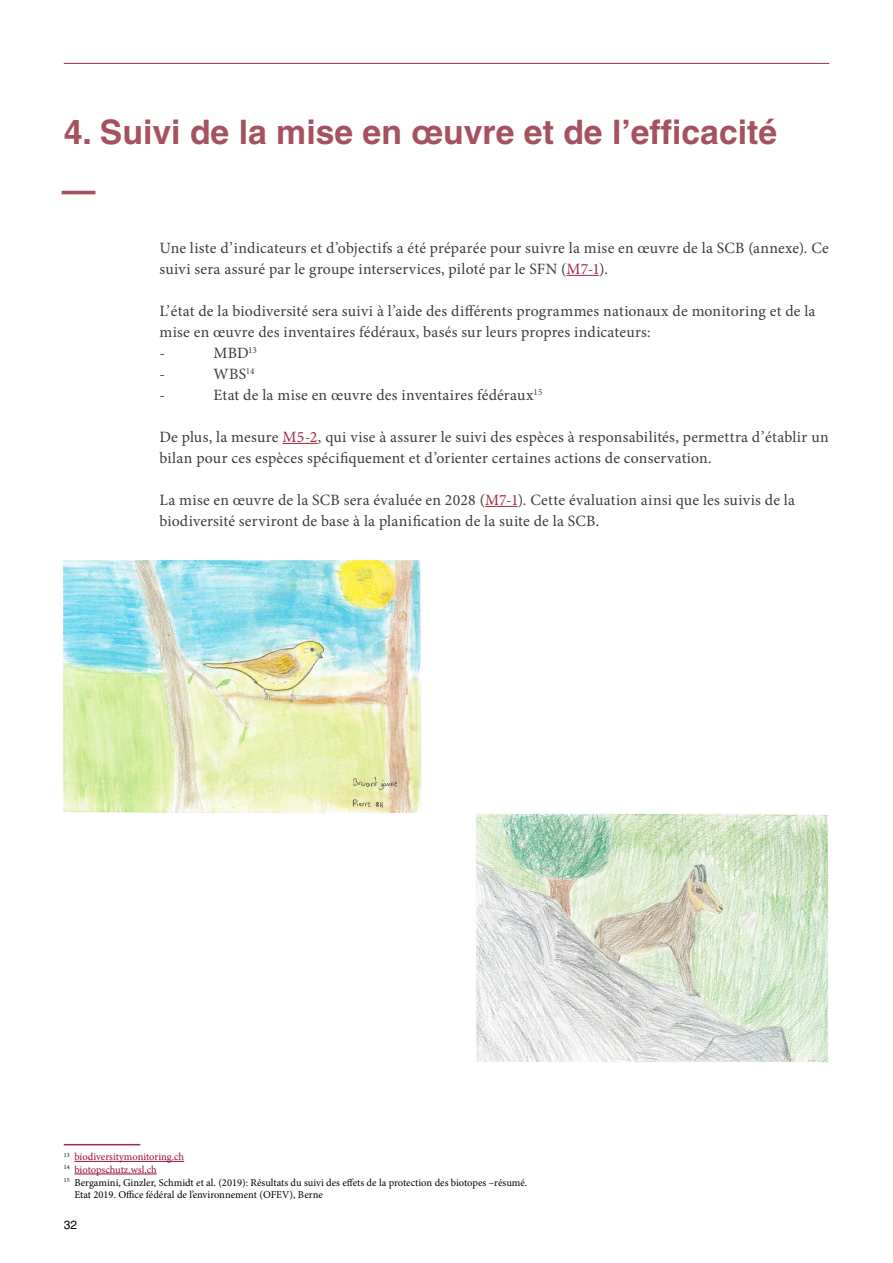
<style>
.page{position:relative;width:893px;height:1263px;background:#fff}
.page>*{position:absolute;margin:0;border:0;box-sizing:border-box;transform-origin:0 0}
.t1{font:700 33.75px/58.5px "Helvetica LT Pro";color:#a5515f}
.t2{font:15.75px/21px "Minion Pro";letter-spacing:.015em;color:#3c3c3b}
.t3{font:12px "Helvetica LT Pro";color:#000}
.t4{font:10.5px "Minion Pro";color:#000}
.t5{font:10.5px "Minion Pro";letter-spacing:-.005em;color:#970d34}
.s1{color:#a02941}
</style>
<div class="page">
<hr style="left:64px;top:63px;width:765px;height:1px;background:#9e2943">
<hr style="left:64px;top:1144px;width:76px;height:1px;background:#9e2943">
<hr style="left:74px;top:1161px;width:110px;height:1px;background:#970d34">
<hr style="left:74px;top:1174px;width:83px;height:1px;background:#970d34">
<hr style="left:567px;top:275px;width:32px;height:1px;background:#a02941">
<hr style="left:282px;top:443px;width:36px;height:1px;background:#a02941">
<hr style="left:485px;top:506px;width:33px;height:1px;background:#a02941">
<img style="left:63px;top:560px;width:359px;height:253px">
<img style="left:476px;top:813px;width:352px;height:249px">
<h1 class="t1" style="left:62px;top:103px;width:717px">4. Suivi de la mise en œuvre et de l’efficacité —</h1>
<p class="t2" style="left:159px;top:237px;width:671px">Une liste d’indicateurs et d’objectifs a été préparée pour suivre la mise en œuvre de la SCB (annexe). Ce suivi sera assuré par le groupe interservices, piloté par le SFN (<span class="s1">M7-1</span>).</p>
<p class="t2" style="left:159px;top:300px;width:658px">L’état de la biodiversité sera suivi à l’aide des différents programmes nationaux de monitoring et de la mise en œuvre des inventaires fédéraux, basés sur leurs propres indicateurs:<br>-</p>
<p class="t2" style="left:213px;top:342px;width:45px">MBD<sup>13</sup></p>
<p class="t2" style="left:159px;top:363px;width:7px">-</p>
<p class="t2" style="left:213px;top:363px;width:42px">WBS<sup>14</sup></p>
<p class="t2" style="left:159px;top:384px;width:7px">-</p>
<p class="t2" style="left:213px;top:384px;width:330px">Etat de la mise en œuvre des inventaires fédéraux<sup>15</sup></p>
<p class="t2" style="left:159px;top:426px;width:671px">De plus, la mesure <span class="s1">M5-2</span>, qui vise à assurer le suivi des espèces à responsabilités, permettra d’établir un bilan pour ces espèces spécifiquement et d’orienter certaines actions de conservation.</p>
<p class="t2" style="left:159px;top:489px;width:637px">La mise en œuvre de la SCB sera évaluée en 2028 (<span class="s1">M7-1</span>). Cette évaluation ainsi que les suivis de la biodiversité serviront de base à la planification de la suite de la SCB.</p>
<p class="t5" style="left:64px;top:1150px;width:122px"><sup>13</sup> biodiversitymonitoring.ch</p>
<p class="t5" style="left:64px;top:1162px;width:94px"><sup>14</sup> biotopschutz.wsl.ch</p>
<p class="t4" style="left:64px;top:1175px;width:465px"><sup>15</sup> Bergamini, Ginzler, Schmidt et al. (2019): Résultats du suivi des effets de la protection des biotopes –résumé.</p>
<p class="t4" style="left:74px;top:1188px;width:250px">Etat 2019. Office fédéral de l’environnement (OFEV), Berne</p>
<p class="t3" style="left:64px;top:1218px;width:15px">32</p>
</div>
